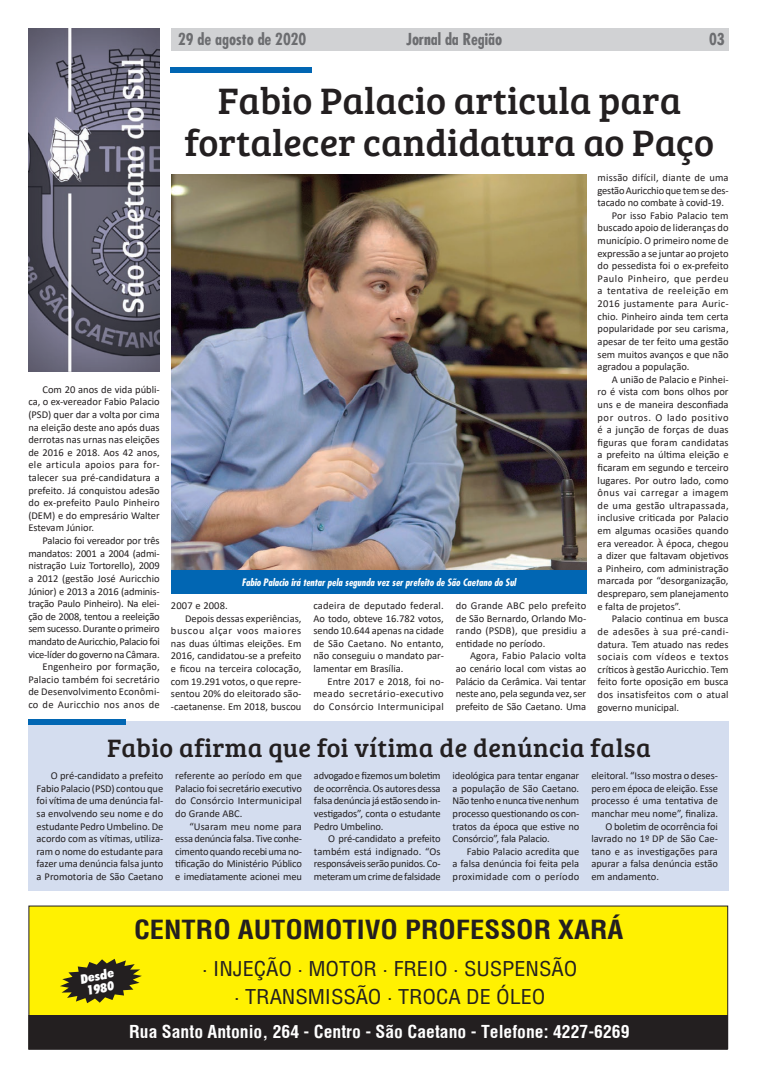
<style>
.page{position:relative;width:757px;height:1078px;background:#fff}
.page>*{position:absolute;margin:0;border:0;box-sizing:border-box;transform-origin:0 0}
.Titulos{font:38px/42px "Bree Serif";color:#231f20;text-align:center}
.Titulos_peq{font:26px "Bree Serif";letter-spacing:.015em;color:#231f20}
.t1{font:700 condensed 25.7px "Switzerland";color:#231f20;scale:1.11 1}
.t2{font:19.9px "Switzerland Condensed";color:#231f20;scale:1.11 1}
.t3{font:700 condensed 17.4px "Switzerland";color:#fff}
.Texto{font:700 condensed 16px "Futura";color:#6c6d70}
.Texto-2{font:italic 900 condensed 12.8px "Futura BT";color:#fff;scale:1.1 1}
.Texto-3{font:10.5px/12.6px "Calibri";color:#231f20;text-align:justify}
.Legendas_novas{font:italic 700 condensed 10px "Futura";color:#fff}
</style>
<div class="page">
<div style="left:171px;top:28px;width:558px;height:23px;background:#d1d2d4"></div>
<img style="left:28px;top:28px;width:132px;height:343px">
<div style="left:170px;top:67px;width:142px;height:6px;background:#0166b3"></div>
<img style="left:171px;top:174px;width:415px;height:396px">
<div style="left:171px;top:570px;width:416px;height:23px;background:#0166b3"></div>
<div style="left:28px;top:721px;width:700px;height:169px;background:#d4ddef"></div>
<div style="left:28px;top:718px;width:98px;height:6px;background:#0166b3"></div>
<div style="left:29px;top:906px;width:699px;height:130px;background:#fff101"></div>
<svg style="left:60px;top:958px;width:82px;height:46px"></svg>
<div style="left:29px;top:1015px;width:698px;height:33px;background:#231f20"></div>
<div style="left:28px;top:1014px;width:700px;height:35px;border:1px solid #231f20"></div>
<p class="Texto" style="left:178px;top:29px;width:130px">29 de agosto de 2020</p>
<p class="Texto" style="left:406px;top:29px;width:97px">Jornal da Região</p>
<p class="Texto" style="left:709px;top:29px;width:17px">03</p>
<p class="Titulos" style="left:185px;top:78px;width:531px">Fabio Palacio articula para fortalecer candidatura ao Paço</p>
<p class="Texto-3" style="left:598px;top:171px;width:132px">missão difícil, diante de uma gestão Auricchio que tem se des&shy;tacado no combate à covid-19.</p>
<p class="Texto-3" style="left:598px;top:209px;width:132px;text-indent:14px">Por isso Fabio Palacio tem buscado apoio de lideranças do município. O primeiro nome de expressão a se juntar ao projeto do pessedista foi o ex-prefeito Paulo Pinheiro, que perdeu a tentativa de reeleição em 2016 justamente para Auric&shy;chio. Pinheiro ainda tem certa popularidade por seu carisma, apesar de ter feito uma gestão sem muitos avanços e que não agradou a população.</p>
<p class="Texto-3" style="left:598px;top:372px;width:132px;text-indent:14px">A união de Palacio e Pinhei&shy;ro é vista com bons olhos por uns e de maneira desconfiada por outros. O lado positivo é a junção de forças de duas figuras que foram candidatas a prefeito na última eleição e ficaram em segundo e terceiro lugares. Por outro lado, como ônus vai carregar a imagem de uma gestão ultrapassada, inclusive criticada por Palacio em algumas ocasiões quando era vereador. À época, chegou a dizer que faltavam objetivos a Pinheiro, com administração marcada por “desorganização, despreparo, sem planejamento e falta de projetos”.</p>
<p class="Texto-3" style="left:598px;top:612px;width:132px;text-indent:14px">Palacio continua em busca de adesões à sua pré-candi&shy;datura. Tem atuado nas redes sociais com vídeos e textos críticos à gestão Auricchio. Tem feito forte oposição em busca dos insatisfeitos com o atual governo municipal.</p>
<p class="Titulos_peq" style="left:107px;top:729px;width:545px">Fabio afirma que foi vítima de denúncia falsa</p>
<p class="Texto-3" style="left:37px;top:768px;width:128px;text-indent:14px">O pré-candidato a prefeito Fabio Palacio (PSD) contou que foi vítima de uma denúncia fal&shy;sa envolvendo seu nome e do estudante Pedro Umbelino. De acordo com as vítimas, utiliza&shy;ram o nome do estudante para fazer uma denúncia falsa junto a Promotoria de São Caetano</p>
<p class="Texto-3" style="left:175px;top:768px;width:128px">referente ao período em que Palacio foi secretário executivo do Consórcio Intermunicipal do Grande ABC.</p>
<p class="Texto-3" style="left:28px;top:382px;width:133px;text-indent:14px">Com 20 anos de vida públi&shy;ca, o ex-vereador Fabio Palacio (PSD) quer dar a volta por cima na eleição deste ano após duas derrotas nas urnas nas eleições de 2016 e 2018. Aos 42 anos, ele articula apoios para for&shy;talecer sua pré-candidatura a prefeito. Já conquistou adesão do ex-prefeito Paulo Pinheiro (DEM) e do empresário Walter Estevam Júnior.</p>
<p class="Texto-3" style="left:28px;top:534px;width:133px;text-indent:14px">Palacio foi vereador por três mandatos: 2001 a 2004 (admi&shy;nistração Luiz Tortorello), 2009 a 2012 (gestão José Auricchio Júnior) e 2013 a 2016 (adminis&shy;tração Paulo Pinheiro). Na elei&shy;ção de 2008, tentou a reeleição sem sucesso. Durante o primeiro mandato de Auricchio, Palacio foi vice-líder do governo na Câmara.</p>
<p class="Texto-3" style="left:28px;top:660px;width:133px;text-indent:14px">Engenheiro por formação, Palacio também foi secretário de Desenvolvimento Econômi&shy;co de Auricchio nos anos de</p>
<p class="Legendas_novas" style="left:242px;top:575px;width:276px">Fabio Palacio irá tentar pela segunda vez ser prefeito de São Caetano do Sul</p>
<p class="Texto-3" style="left:456px;top:598px;width:132px">do Grande ABC pelo prefeito de São Bernardo, Orlando Mo&shy;rando (PSDB), que presidiu a entidade no período.</p>
<p class="Texto-3" style="left:456px;top:649px;width:132px;text-indent:14px">Agora, Fabio Palacio volta ao cenário local com vistas ao Palácio da Cerâmica. Vai tentar neste ano, pela segunda vez, ser prefeito de São Caetano. Uma</p>
<p class="Texto-3" style="left:313px;top:598px;width:132px">cadeira de deputado federal.<br>Ao todo, obteve 16.782 votos, sendo 10.644 apenas na cidade de São Caetano. No entanto, não conseguiu o mandato par&shy;lamentar em Brasília.</p>
<p class="Texto-3" style="left:313px;top:674px;width:132px;text-indent:14px">Entre 2017 e 2018, foi no&shy;meado secretário-executivo do Consórcio Intermunicipal</p>
<p class="Texto-3" style="left:171px;top:598px;width:58px">2007 e 2008.</p>
<p class="Texto-3" style="left:171px;top:611px;width:132px;text-indent:14px">Depois dessas experiências, buscou alçar voos maiores nas duas últimas eleições. Em 2016, candidatou-se a prefeito e ficou na terceira colocação, com 19.291 votos, o que repre&shy;sentou 20% do eleitorado são--caetanense. Em 2018, buscou</p>
<p class="Texto-3" style="left:453px;top:768px;width:128px">ideológica para tentar enganar a população de São Caetano.<br>Não tenho e nunca tive nenhum processo questionando os con&shy;tratos da época que estive no Consórcio”, fala Palacio.</p>
<p class="Texto-3" style="left:453px;top:844px;width:128px;text-indent:14px">Fabio Palacio acredita que a falsa denúncia foi feita pela proximidade com o período</p>
<p class="Texto-3" style="left:314px;top:768px;width:128px">advogado e fizemos um boletim de ocorrência. Os autores dessa falsa denúncia já estão sendo in&shy;vestigados”, conta o estudante Pedro Umbelino.</p>
<p class="Texto-3" style="left:314px;top:831px;width:128px;text-indent:14px">O pré-candidato a prefeito também está indignado. “Os responsáveis serão punidos. Co&shy;meteram um crime de falsidade</p>
<p class="Texto-3" style="left:591px;top:768px;width:128px">eleitoral. “Isso mostra o deses&shy;pero em época de eleição. Esse processo é uma tentativa de manchar meu nome”, finaliza.</p>
<p class="Texto-3" style="left:591px;top:819px;width:128px;text-indent:14px">O boletim de ocorrência foi lavrado no 1º DP de São Cae&shy;tano e as investigações para apurar a falsa denúncia estão em andamento.</p>
<p class="t1" style="left:134px;top:913px;width:442px">CENTRO AUTOMOTIVO PROFESSOR XARÁ</p>
<p class="t2" style="left:202px;top:956px;width:339px">• INJEÇÃO • MOTOR • FREIO • SUSPENSÃO</p>
<p class="t2" style="left:234px;top:984px;width:282px">• TRANSMISSÃO • TROCA DE ÓLEO</p>
<p class="Texto-3" style="left:175px;top:819px;width:128px;text-indent:14px">“Usaram meu nome para essa denúncia falsa. Tive conhe&shy;cimento quando recebi uma no&shy;tificação do Ministério Público e imediatamente acionei meu</p>
<p class="Texto-2" style="left:79px;top:971px;width:32px;rotate:-12deg">Desde</p>
<p class="Texto-2" style="left:85px;top:983px;width:27px;rotate:-12deg">1980</p>
<p class="t3" style="left:129px;top:1020px;width:502px">Rua Santo Antonio, 264 - Centro - São Caetano - Telefone: 4227-6269</p>
</div>
